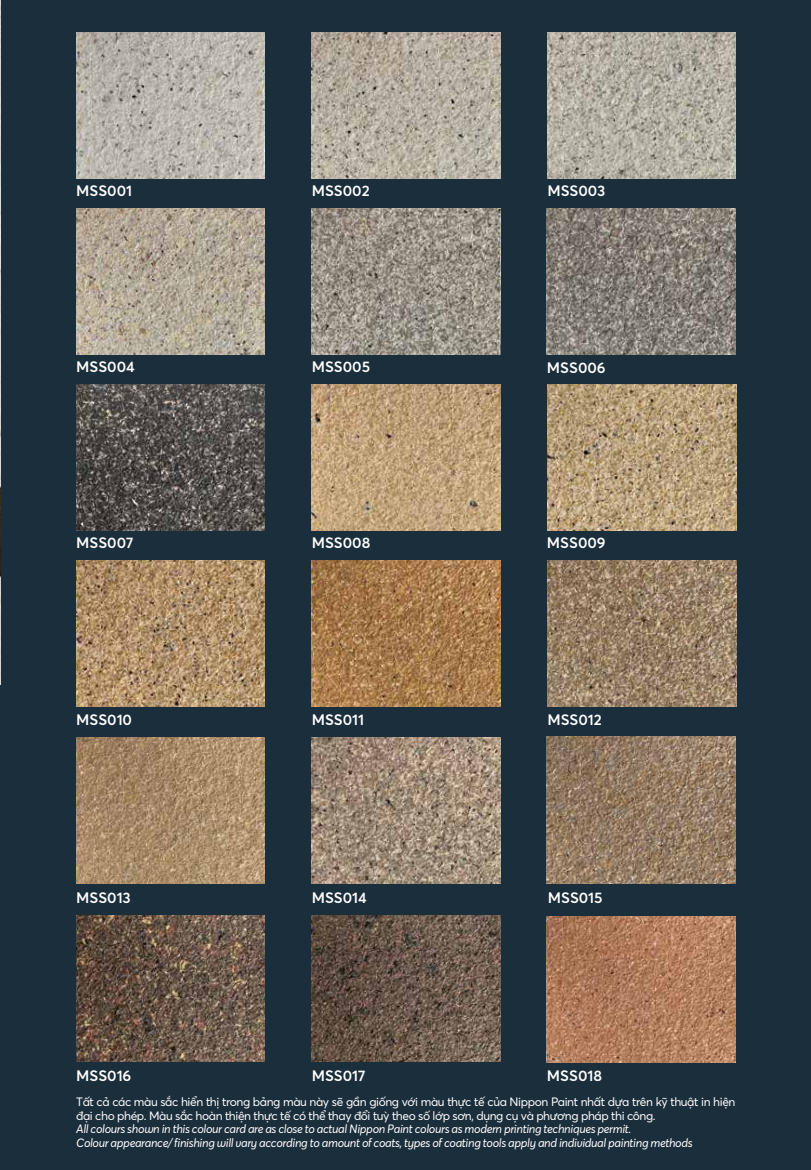
<style>
.page{position:relative;width:811px;height:1170px;background:#fff}
.page>*{position:absolute;margin:0;border:0;box-sizing:border-box;transform-origin:0 0}
.t1{font:600 15px "Averta CY";color:#fff}
.t2{font:italic 12px/13.5px "Averta CY";letter-spacing:-.03em;color:#fff}
.t3{font:12px/13.5px "Averta CY";letter-spacing:-.035em;color:#fff}
</style>
<div class="page">
<hr style="left:0;top:0;width:1px;height:1170px;background:#1b2e3c">
<div style="left:1px;top:0;width:809px;height:1170px;background:#1b2e3c"></div>
<img style="left:0;top:0;width:1px;height:685px">
<img style="left:76px;top:33px;width:188px;height:146px">
<img style="left:547px;top:33px;width:188px;height:146px">
<img style="left:311px;top:33px;width:189px;height:146px">
<img style="left:76px;top:209px;width:188px;height:146px">
<img style="left:311px;top:209px;width:189px;height:146px">
<img style="left:547px;top:209px;width:188px;height:146px">
<img style="left:76px;top:385px;width:188px;height:146px">
<img style="left:311px;top:385px;width:189px;height:146px">
<img style="left:547px;top:385px;width:189px;height:146px">
<img style="left:76px;top:560px;width:188px;height:147px">
<img style="left:311px;top:560px;width:189px;height:147px">
<img style="left:547px;top:560px;width:189px;height:147px">
<img style="left:76px;top:737px;width:188px;height:146px">
<img style="left:311px;top:737px;width:189px;height:146px">
<img style="left:547px;top:737px;width:188px;height:146px">
<img style="left:76px;top:916px;width:188px;height:146px">
<img style="left:311px;top:916px;width:189px;height:146px">
<img style="left:547px;top:916px;width:188px;height:146px">
<p class="t1" style="left:76px;top:180px;width:57px">MSS001</p>
<p class="t1" style="left:312px;top:180px;width:59px">MSS002</p>
<p class="t1" style="left:547px;top:180px;width:60px">MSS003</p>
<p class="t1" style="left:76px;top:356px;width:60px">MSS004</p>
<p class="t1" style="left:312px;top:356px;width:60px">MSS005</p>
<p class="t1" style="left:547px;top:357px;width:60px">MSS006</p>
<p class="t1" style="left:76px;top:532px;width:59px">MSS007</p>
<p class="t1" style="left:312px;top:532px;width:60px">MSS008</p>
<p class="t1" style="left:547px;top:532px;width:60px">MSS009</p>
<p class="t1" style="left:76px;top:709px;width:57px">MSS010</p>
<p class="t1" style="left:312px;top:709px;width:54px">MSS011</p>
<p class="t1" style="left:547px;top:709px;width:56px">MSS012</p>
<p class="t1" style="left:76px;top:887px;width:56px">MSS013</p>
<p class="t1" style="left:312px;top:887px;width:57px">MSS014</p>
<p class="t1" style="left:547px;top:887px;width:56px">MSS015</p>
<p class="t1" style="left:76px;top:1065px;width:57px">MSS016</p>
<p class="t1" style="left:312px;top:1065px;width:55px">MSS017</p>
<p class="t1" style="left:547px;top:1065px;width:56px">MSS018</p>
<p class="t3" style="left:76px;top:1095px;width:660px">Tất cả các màu sắc hiển thị trong bảng màu này sẽ gần giống với màu thực tế của Nippon Paint nhất dựa trên kỹ thuật in hiện đại cho phép. Màu sắc hoàn thiện thực tế có thể thay đổi tuỳ theo số lớp sơn, dụng cụ và phương pháp thi công.</p>
<p class="t2" style="left:76px;top:1123px;width:618px">All colours shown in this colour card are as close to actual Nippon Paint colours as modern printing techniques permit.<br>Colour appearance/ finishing will vary according to amount of coats, types of coating tools apply and individual painting methods</p>
</div>
